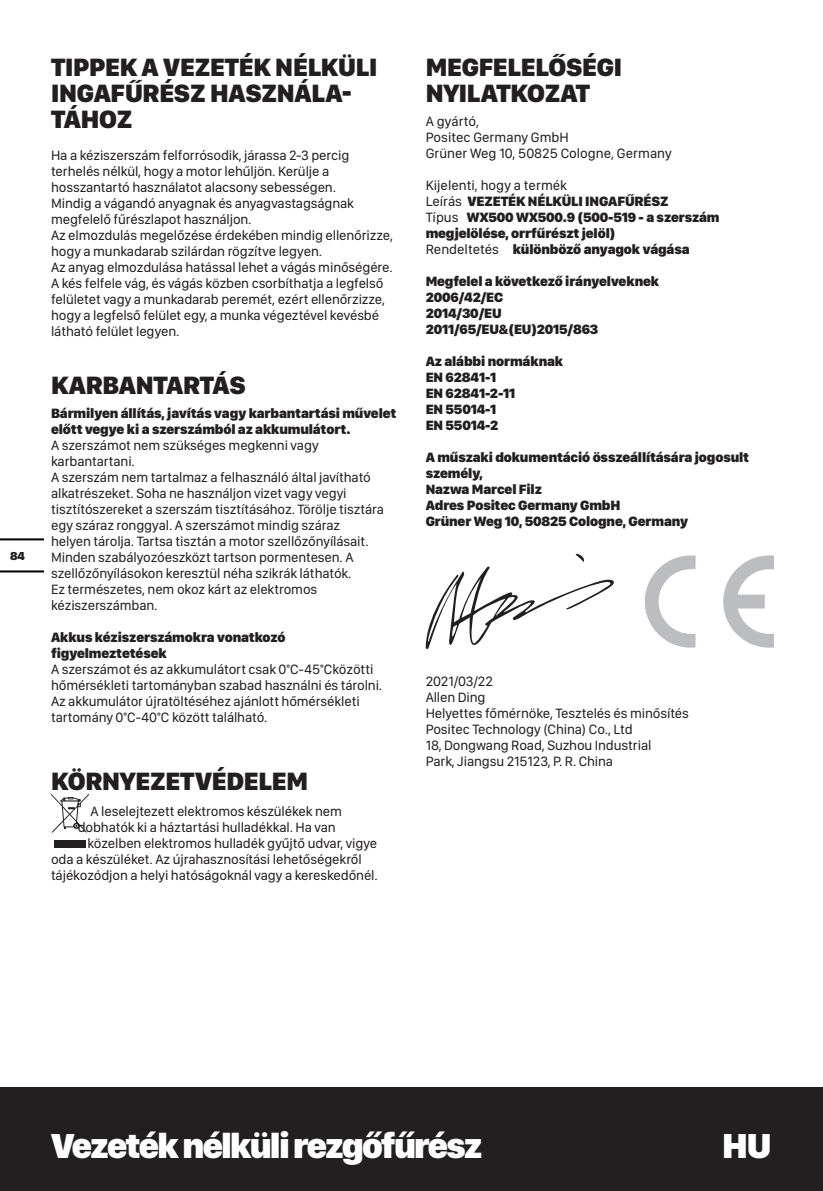
<style>
.page{position:relative;width:823px;height:1191px;background:#fff}
.page>*{position:absolute;margin:0;border:0;box-sizing:border-box;transform-origin:0 0}
.t1{font:900 36px "SF Compact Display";letter-spacing:-.05em;color:#fff}
.t2{font:900 26px/26px "SF Compact Display";letter-spacing:-.01em;color:#231f20}
.t3{font:14px/16px "SF Compact Display";letter-spacing:-.01em;color:#231f20}
.t4{font:900 14px/16px "SF Compact Display";letter-spacing:-.01em;color:#231f20}
.t5{font:900 12px "SF Compact Display";color:#231f20}
.s1{font-weight:400}
</style>
<div class="page">
<div style="left:0;top:1087px;width:822px;height:104px;background:#231f20"></div>
<hr style="left:0;top:570px;width:43px;height:2px;background:#000">
<hr style="left:0;top:538px;width:43px;height:2px;background:#000">
<svg style="left:51px;top:793px;width:38px;height:39px"></svg>
<div style="left:54px;top:840px;width:32px;height:8px;background:#231f20"></div>
<svg style="left:425px;top:553px;width:189px;height:97px"></svg>
<svg style="left:644px;top:555px;width:51px;height:92px"></svg>
<svg style="left:723px;top:555px;width:50px;height:92px"></svg>
<p class="t5" style="left:10px;top:552px;width:16px">84</p>
<h2 class="t2" style="left:51px;top:56px;width:327px">TIPPEK A VEZETÉK NÉLKÜLI<br>INGAFŰRÉSZ HASZNÁLA-<br>TÁHOZ</h2>
<p class="t3" style="left:51px;top:148px;width:343px">Ha a kéziszerszám felforrósodik, járassa 2-3 percig terhelés nélkül, hogy a motor lehűljön. Kerülje a hosszantartó használatot alacsony sebességen.<br>Mindig a vágandó anyagnak és anyagvastagságnak megfelelő fűrészlapot használjon.<br>Az elmozdulás megelőzése érdekében mindig ellenőrizze, hogy a munkadarab szilárdan rögzítve legyen.<br>Az anyag elmozdulása hatással lehet a vágás minőségére.<br>A kés felfele vág, és vágás közben csorbíthatja a legfelső felületet vagy a munkadarab peremét, ezért ellenőrzizze, hogy a legfelső felület egy, a munka végeztével kevésbé látható felület legyen.</p>
<h2 class="t2" style="left:51px;top:374px;width:196px">KARBANTARTÁS</h2>
<p class="t4" style="left:51px;top:406px;width:347px">Bármilyen állítás, javítás vagy karbantartási művelet előtt vegye ki a szerszámból az akkumulátort.</p>
<p class="t3" style="left:51px;top:438px;width:334px">A szerszámot nem szükséges megkenni vagy karbantartani.<br>A szerszám nem tartalmaz a felhasználó által javítható alkatrészeket. Soha ne használjon vizet vagy vegyi tisztítószereket a szerszám tisztításához. Törölje tisztára egy száraz ronggyal. A szerszámot mindig száraz<br>helyen tárolja. Tartsa tisztán a motor szellőzőnyílásait.<br>Minden szabályozóeszközt tartson pormentesen. A szellőzőnyílásokon keresztül néha szikrák láthatók.<br>Ez természetes, nem okoz kárt az elektromos kéziszerszámban.</p>
<p class="t4" style="left:51px;top:630px;width:236px">Akkus kéziszerszámokra vonatkozó figyelmeztetések</p>
<p class="t3" style="left:51px;top:662px;width:332px">A szerszámot és az akkumulátort csak 0°C-45°Cközötti hőmérsékleti tartományban szabad használni és tárolni.<br>Az akkumulátor újratöltéséhez ajánlott hőmérsékleti tartomány 0°C-40°C között található.</p>
<h2 class="t2" style="left:51px;top:770px;width:258px">KÖRNYEZETVÉDELEM</h2>
<p class="t3" style="left:90px;top:804px;width:253px">A leselejtezett elektromos készülékek nem</p>
<p class="t3" style="left:78px;top:820px;width:259px">dobhatók ki a háztartási hulladékkal. Ha van</p>
<p class="t3" style="left:78px;top:836px;width:301px">a közelben elektromos hulladék gyűjtő udvar, vigye</p>
<p class="t3" style="left:51px;top:852px;width:312px">oda a készüléket. Az újrahasznosítási lehetőségekről</p>
<p class="t3" style="left:51px;top:868px;width:328px">tájékozódjon a helyi hatóságoknál vagy a kereskedőnél.</p>
<h2 class="t2" style="left:425px;top:56px;width:198px">MEGFELELŐSÉGI<br>NYILATKOZAT</h2>
<p class="t3" style="left:425px;top:114px;width:247px">A gyártó,<br>Positec Germany GmbH<br>Grüner Weg 10, 50825 Cologne, Germany</p>
<p class="t4" style="left:425px;top:178px;width:295px"><span class="s1">Kijelenti, hogy a termék<br>Leírás</span> VEZETÉK NÉLKÜLI INGAFŰRÉSZ<br><span class="s1">Típus</span> WX500 WX500.9 (500-519 - a szerszám megjelölése, orrfűrészt jelöl)<br><span class="s1">Rendeltetés</span> különböző anyagok vágása</p>
<p class="t4" style="left:425px;top:274px;width:235px">Megfelel a következő irányelveknek<br>2006/42/EC<br>2014/30/EU<br>2011/65/EU&amp;(EU)2015/863</p>
<p class="t4" style="left:425px;top:354px;width:139px">Az alábbi normáknak<br>EN 62841-1<br>EN 62841-2-11<br>EN 55014-1<br>EN 55014-2</p>
<p class="t4" style="left:425px;top:450px;width:325px">A műszaki dokumentáció összeállítására jogosult személy,<br>Nazwa Marcel Filz<br>Adres Positec Germany GmbH<br>Grüner Weg 10, 50825 Cologne, Germany</p>
<p class="t3" style="left:425px;top:674px;width:264px">2021/03/22<br>Allen Ding<br>Helyettes főmérnöke, Tesztelés és minősítés<br>Positec Technology (China) Co., Ltd<br>18, Dongwang Road, Suzhou Industrial<br>Park, Jiangsu 215123, P. R. China</p>
<h1 class="t1" style="left:51px;top:1133px;width:432px">Vezeték nélküli rezgőfűrész</h1>
<h1 class="t1" style="left:721px;top:1133px;width:51px">HU</h1>
</div>
